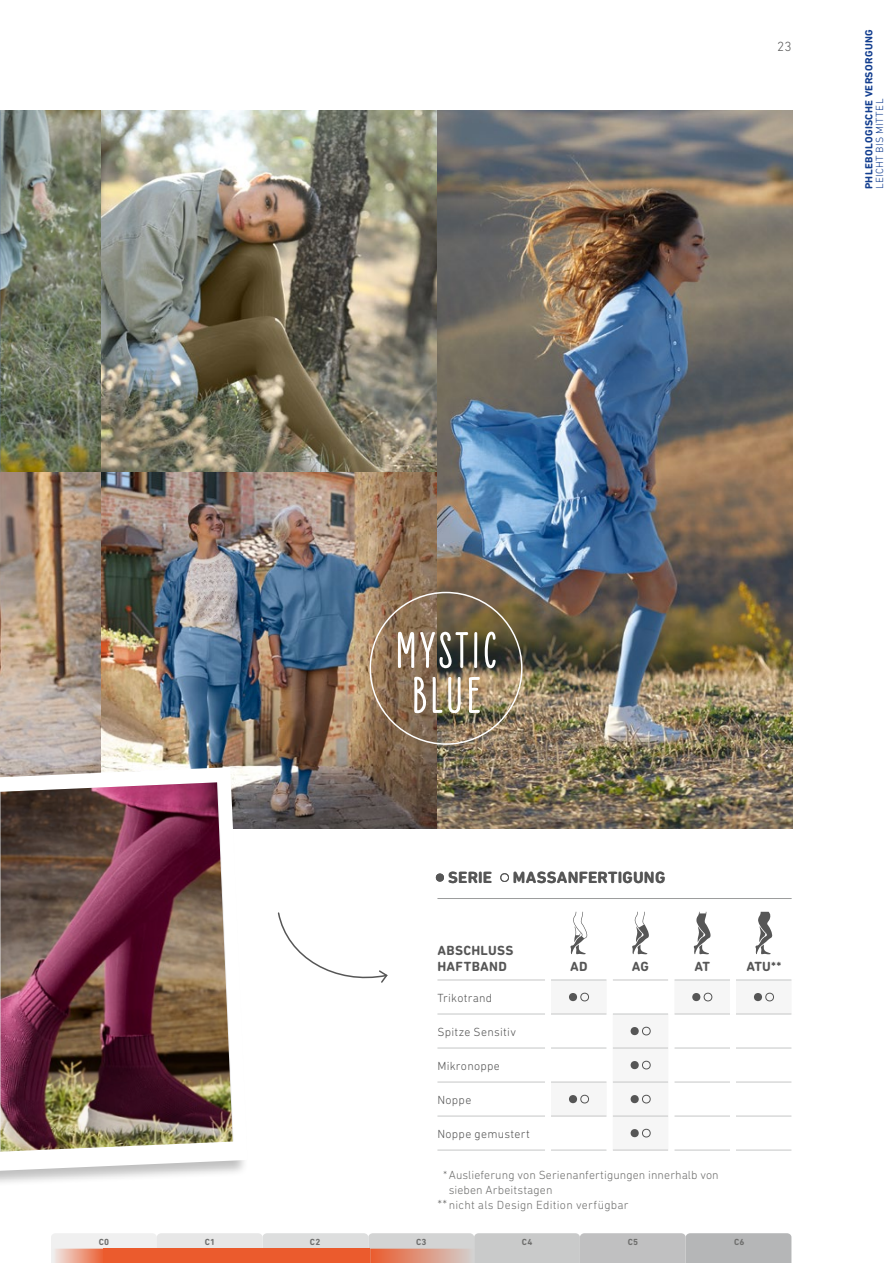
<style>
.page{position:relative;width:893px;height:1263px;background:#fff}
.page>*{position:absolute;margin:0;border:0;box-sizing:border-box;transform-origin:0 0}
.t1{font:900 52.5px/45px "Liebe Erika";letter-spacing:.07em;color:#fff;text-align:center}
.t2{font:700 16.5px "DIN Next Rounded LT Pro";letter-spacing:.015em;color:#565656}
.t3{font:700 13.5px/16.2px "DIN Next Rounded LT Pro";letter-spacing:.02em;color:#565656}
.t4{font:300 13.5px "DIN Next Rounded LT Pro";color:#565656}
.t5{font:300 12px "DIN Next Rounded LT Pro";letter-spacing:.01em;color:#6f6f6e}
.t6{font:300 12px "DIN Next Rounded LT Pro";letter-spacing:.025em;color:#565656}
.t7{font:700 10.5px "DIN Next Rounded LT Pro";letter-spacing:.035em;color:#133e8f}
.t8{font:300 10.5px "DIN Next Rounded LT Pro";letter-spacing:.03em;color:#133e8f}
.t9{font:700 9px "DIN Next Rounded LT Pro";letter-spacing:.03em;color:#6f6f6e}
.s1{font-size:13.5px}
</style>
<div class="page">
<img style="left:1px;top:111px;width:791px;height:718px">
<svg style="left:1px;top:111px;width:100px;height:361px;background:#777e69"></svg>
<div style="left:0;top:767px;width:248px;height:435px;background:#000;opacity:.25"></div>
<svg style="left:0;top:767px;width:247px;height:404px"></svg>
<img style="left:1px;top:782px;width:232px;height:370px">
<svg style="left:51px;top:1233px;width:740px;height:30px;background:#d5b4aa"></svg>
<svg style="left:551px;top:992px;width:241px;height:158px"></svg>
<hr style="left:437px;top:980px;width:108px;height:1px;background:#c5c6c6">
<hr style="left:551px;top:980px;width:56px;height:1px;background:#c5c6c6">
<hr style="left:613px;top:980px;width:55px;height:1px;background:#c5c6c6">
<hr style="left:674px;top:980px;width:56px;height:1px;background:#c5c6c6">
<hr style="left:736px;top:980px;width:56px;height:1px;background:#c5c6c6">
<hr style="left:437px;top:1014px;width:108px;height:1px;background:#c5c6c6">
<hr style="left:551px;top:1014px;width:56px;height:1px;background:#c5c6c6">
<hr style="left:613px;top:1014px;width:55px;height:1px;background:#c5c6c6">
<hr style="left:674px;top:1014px;width:56px;height:1px;background:#c5c6c6">
<hr style="left:736px;top:1014px;width:56px;height:1px;background:#c5c6c6">
<hr style="left:437px;top:1048px;width:108px;height:1px;background:#c5c6c6">
<hr style="left:551px;top:1048px;width:56px;height:1px;background:#c5c6c6">
<hr style="left:613px;top:1048px;width:55px;height:1px;background:#c5c6c6">
<hr style="left:674px;top:1048px;width:56px;height:1px;background:#c5c6c6">
<hr style="left:736px;top:1048px;width:56px;height:1px;background:#c5c6c6">
<hr style="left:437px;top:1082px;width:108px;height:1px;background:#c5c6c6">
<hr style="left:551px;top:1082px;width:56px;height:1px;background:#c5c6c6">
<hr style="left:613px;top:1082px;width:55px;height:1px;background:#c5c6c6">
<hr style="left:674px;top:1082px;width:56px;height:1px;background:#c5c6c6">
<hr style="left:736px;top:1082px;width:56px;height:1px;background:#c5c6c6">
<hr style="left:437px;top:1116px;width:108px;height:1px;background:#c5c6c6">
<hr style="left:551px;top:1116px;width:56px;height:1px;background:#c5c6c6">
<hr style="left:613px;top:1116px;width:55px;height:1px;background:#c5c6c6">
<hr style="left:674px;top:1116px;width:56px;height:1px;background:#c5c6c6">
<hr style="left:736px;top:1116px;width:56px;height:1px;background:#c5c6c6">
<hr style="left:437px;top:1150px;width:108px;height:1px;background:#c5c6c6">
<hr style="left:551px;top:1150px;width:56px;height:1px;background:#c5c6c6">
<hr style="left:613px;top:1150px;width:55px;height:1px;background:#c5c6c6">
<hr style="left:674px;top:1150px;width:56px;height:1px;background:#c5c6c6">
<hr style="left:736px;top:1150px;width:56px;height:1px;background:#c5c6c6">
<div style="left:607px;top:980px;width:6px;height:34px;background:#fff"></div>
<div style="left:668px;top:980px;width:6px;height:34px;background:#fff"></div>
<div style="left:730px;top:980px;width:6px;height:34px;background:#fff"></div>
<div style="left:607px;top:1014px;width:6px;height:34px;background:#fff"></div>
<div style="left:668px;top:1014px;width:6px;height:34px;background:#fff"></div>
<div style="left:730px;top:1014px;width:6px;height:34px;background:#fff"></div>
<div style="left:607px;top:1048px;width:6px;height:34px;background:#fff"></div>
<div style="left:668px;top:1048px;width:6px;height:34px;background:#fff"></div>
<div style="left:730px;top:1048px;width:6px;height:34px;background:#fff"></div>
<div style="left:607px;top:1082px;width:6px;height:34px;background:#fff"></div>
<div style="left:668px;top:1082px;width:6px;height:34px;background:#fff"></div>
<div style="left:730px;top:1082px;width:6px;height:34px;background:#fff"></div>
<div style="left:607px;top:1116px;width:6px;height:34px;background:#fff"></div>
<div style="left:668px;top:1116px;width:6px;height:34px;background:#fff"></div>
<div style="left:730px;top:1116px;width:6px;height:34px;background:#fff"></div>
<svg style="left:570px;top:912px;width:18px;height:42px"></svg>
<svg style="left:632px;top:912px;width:17px;height:42px"></svg>
<svg style="left:694px;top:912px;width:16px;height:42px"></svg>
<svg style="left:755px;top:912px;width:17px;height:42px"></svg>
<div style="left:569px;top:993px;width:8px;height:8px;background:#565656;border-radius:50%"></div>
<div style="left:581px;top:993px;width:8px;height:8px;border:1px solid #565656;border-radius:50%"></div>
<div style="left:692px;top:993px;width:8px;height:8px;background:#565656;border-radius:50%"></div>
<div style="left:704px;top:993px;width:8px;height:8px;border:1px solid #565656;border-radius:50%"></div>
<div style="left:754px;top:993px;width:8px;height:8px;background:#565656;border-radius:50%"></div>
<div style="left:766px;top:993px;width:8px;height:8px;border:1px solid #565656;border-radius:50%"></div>
<div style="left:631px;top:1027px;width:8px;height:8px;background:#565656;border-radius:50%"></div>
<div style="left:642px;top:1027px;width:8px;height:8px;border:1px solid #565656;border-radius:50%"></div>
<div style="left:631px;top:1061px;width:8px;height:8px;background:#565656;border-radius:50%"></div>
<div style="left:642px;top:1061px;width:8px;height:8px;border:1px solid #565656;border-radius:50%"></div>
<div style="left:569px;top:1095px;width:8px;height:8px;background:#565656;border-radius:50%"></div>
<div style="left:581px;top:1095px;width:8px;height:8px;border:1px solid #565656;border-radius:50%"></div>
<div style="left:631px;top:1095px;width:8px;height:8px;background:#565656;border-radius:50%"></div>
<div style="left:642px;top:1095px;width:8px;height:8px;border:1px solid #565656;border-radius:50%"></div>
<div style="left:631px;top:1129px;width:8px;height:8px;background:#565656;border-radius:50%"></div>
<div style="left:642px;top:1129px;width:8px;height:8px;border:1px solid #565656;border-radius:50%"></div>
<hr style="left:437px;top:898px;width:355px;height:1px;background:#9c9d9d">
<div style="left:436px;top:873px;width:8px;height:9px;background:#565656;border-radius:50%"></div>
<div style="left:501px;top:873px;width:8px;height:9px;border:1px solid #565656;border-radius:50%"></div>
<svg style="left:277px;top:912px;width:111px;height:71px"></svg>
<img style="left:0;top:111px;width:1px;height:361px">
<img style="left:0;top:472px;width:1px;height:356px">
<img style="left:0;top:792px;width:1px;height:360px">
<p class="t4" style="left:777px;top:39px;width:16px">23</p>
<p class="t7" style="left:863px;top:189px;width:161px;rotate:-90deg">PHLEBOLOGISCHE VERSORGUNG</p>
<p class="t8" style="left:873px;top:189px;width:92px;rotate:-90deg">LEICHT BIS MITTEL</p>
<h1 class="t1" style="left:396px;top:629px;width:102px">MYSTIC<br>BLUE</h1>
<h2 class="t2" style="left:448px;top:868px;width:46px">SERIE</h2>
<h2 class="t2" style="left:513px;top:868px;width:154px">MASSANFERTIGUNG</h2>
<p class="t3" style="left:437px;top:942px;width:78px">ABSCHLUSS<br>HAFTBAND</p>
<p class="t6" style="left:437px;top:990px;width:56px">Trikotrand</p>
<p class="t6" style="left:437px;top:1024px;width:80px">Spitze Sensitiv</p>
<p class="t6" style="left:437px;top:1058px;width:64px">Mikronoppe</p>
<p class="t6" style="left:437px;top:1092px;width:35px">Noppe</p>
<p class="t6" style="left:437px;top:1126px;width:94px">Noppe gemustert</p>
<p class="t3" style="left:570px;top:959px;width:19px">AD</p>
<p class="t3" style="left:632px;top:959px;width:19px">AG</p>
<p class="t3" style="left:694px;top:959px;width:17px">AT</p>
<p class="t3" style="left:746px;top:959px;width:36px">ATU**</p>
<p class="t5" style="left:443px;top:1168px;width:277px">* Auslieferung von Serienanfertigungen innerhalb von</p>
<p class="t5" style="left:449px;top:1183px;width:105px">sieben Arbeitstagen</p>
<p class="t5" style="left:437px;top:1198px;width:193px"><span class="s1">**</span>nicht als Design Edition verfügbar</p>
<p class="t9" style="left:99px;top:1236px;width:12px">C0</p>
<p class="t9" style="left:205px;top:1236px;width:12px">C1</p>
<p class="t9" style="left:310px;top:1236px;width:12px">C2</p>
<p class="t9" style="left:416px;top:1236px;width:12px">C3</p>
<p class="t9" style="left:522px;top:1236px;width:12px">C4</p>
<p class="t9" style="left:628px;top:1236px;width:12px">C5</p>
<p class="t9" style="left:734px;top:1236px;width:12px">C6</p>
</div>
